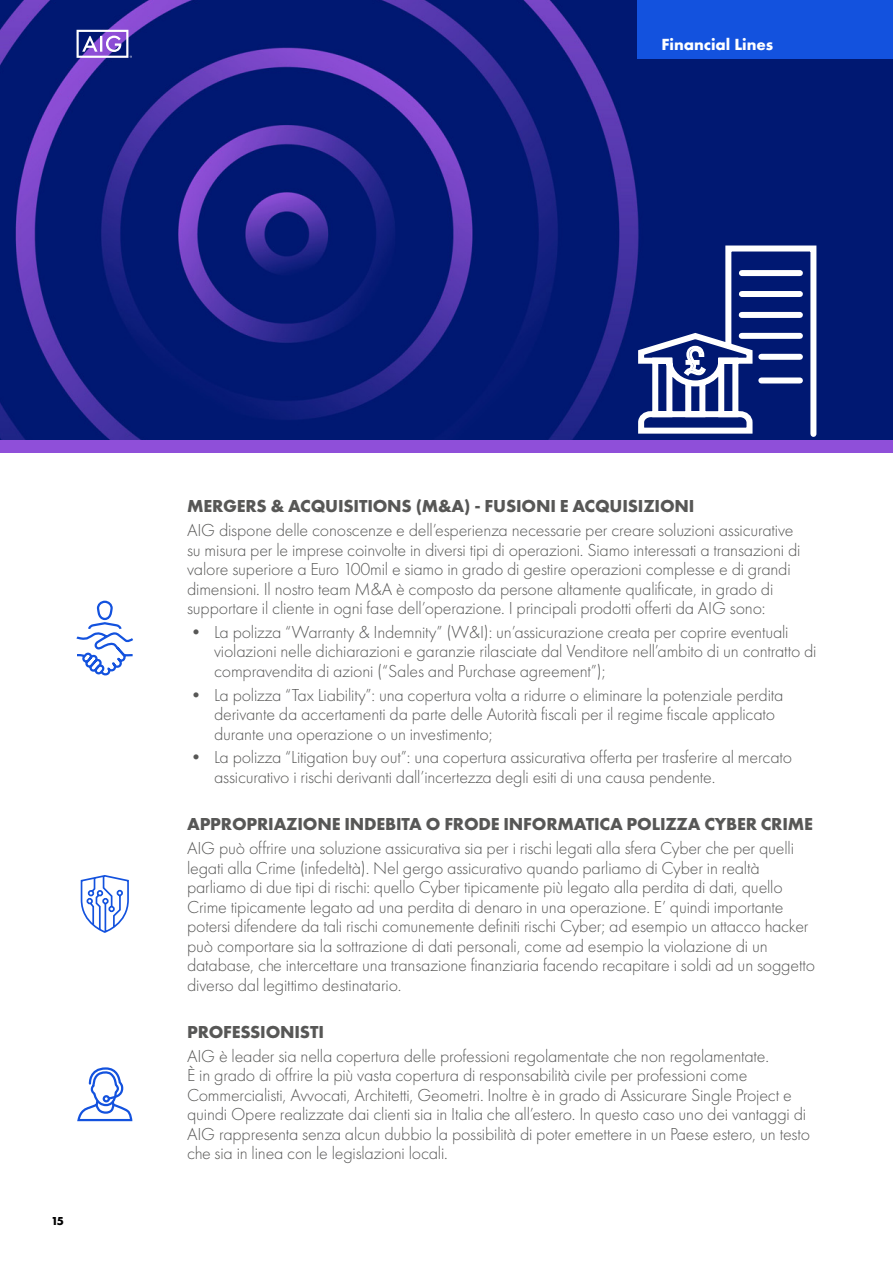
<style>
.page{position:relative;width:893px;height:1263px;background:#fff}
.page>*{position:absolute;margin:0;border:0;box-sizing:border-box;transform-origin:0 0}
.t1{font:300 18px/19.5px "Futura PT";letter-spacing:-.01em;color:#575756}
.t2{font:700 18px "Futura PT";letter-spacing:-.01em;color:#575756}
.t3{font:700 16.8px "Futura PT";color:#fff}
.t4{font:700 12px "Futura PT";color:#000}
</style>
<div class="page">
<img style="left:0;top:0;width:893px;height:440px">
<div style="left:0;top:440px;width:893px;height:13px;background:#8f4fd9"></div>
<svg style="left:635px;top:242px;width:184px;height:198px"></svg>
<svg style="left:77px;top:30px;width:55px;height:28px"></svg>
<div style="left:638px;top:0;width:255px;height:59px;background:#1352de"></div>
<svg style="left:76px;top:600px;width:57px;height:76px"></svg>
<svg style="left:77px;top:1067px;width:56px;height:55px"></svg>
<svg style="left:80px;top:875px;width:49px;height:58px"></svg>
<p class="t3" style="left:662px;top:34px;width:113px">Financial Lines</p>
<p class="t4" style="left:51px;top:1213px;width:14px">15</p>
<p class="t2" style="left:187px;top:495px;width:509px">MERGERS &amp; ACQUISITIONS (M&amp;A) - FUSIONI E ACQUISIZIONI</p>
<p class="t1" style="left:187px;top:520px;width:615px">AIG dispone delle conoscenze e dell’esperienza necessarie per creare soluzioni assicurative su misura per le imprese coinvolte in diversi tipi di operazioni. Siamo interessati a transazioni di valore superiore a Euro 100mil e siamo in grado di gestire operazioni complesse e di grandi dimensioni. Il nostro team M&amp;A è composto da persone altamente qualificate, in grado di supportare il cliente in ogni fase dell’operazione. I principali prodotti offerti da AIG sono:</p>
<p class="t1" style="left:214px;top:622px;width:604px;text-indent:-27px">• La polizza “Warranty &amp; Indemnity” (W&amp;I): un’assicurazione creata per coprire eventuali violazioni nelle dichiarazioni e garanzie rilasciate dal Venditore nell’ambito di un contratto di compravendita di azioni (“Sales and Purchase agreement”);</p>
<p class="t1" style="left:214px;top:685px;width:571px;text-indent:-27px">• La polizza “Tax Liability”: una copertura volta a ridurre o eliminare la potenziale perdita derivante da accertamenti da parte delle Autorità fiscali per il regime fiscale applicato durante una operazione o un investimento;</p>
<p class="t1" style="left:214px;top:748px;width:579px;text-indent:-27px">• La polizza “Litigation buy out”: una copertura assicurativa offerta per trasferire al mercato assicurativo i rischi derivanti dall’incertezza degli esiti di una causa pendente.</p>
<p class="t2" style="left:187px;top:813px;width:627px">APPROPRIAZIONE INDEBITA O FRODE INFORMATICA POLIZZA CYBER CRIME</p>
<p class="t1" style="left:187px;top:838px;width:630px">AIG può offrire una soluzione assicurativa sia per i rischi legati alla sfera Cyber che per quelli legati alla Crime (infedeltà). Nel gergo assicurativo quando parliamo di Cyber in realtà parliamo di due tipi di rischi: quello Cyber tipicamente più legato alla perdita di dati, quello Crime tipicamente legato ad una perdita di denaro in una operazione. E’ quindi importante potersi difendere da tali rischi comunemente definiti rischi Cyber; ad esempio un attacco hacker può comportare sia la sottrazione di dati personali, come ad esempio la violazione di un database, che intercettare una transazione finanziaria facendo recapitare i soldi ad un soggetto diverso dal legittimo destinatario.</p>
<p class="t2" style="left:187px;top:1020px;width:138px">PROFESSIONISTI</p>
<p class="t1" style="left:187px;top:1046px;width:624px">AIG è leader sia nella copertura delle professioni regolamentate che non regolamentate.<br>È in grado di offrire la più vasta copertura di responsabilità civile per professioni come Commercialisti, Avvocati, Architetti, Geometri. Inoltre è in grado di Assicurare Single Project e quindi Opere realizzate dai clienti sia in Italia che all’estero. In questo caso uno dei vantaggi di AIG rappresenta senza alcun dubbio la possibilità di poter emettere in un Paese estero, un testo che sia in linea con le legislazioni locali.</p>
</div>
